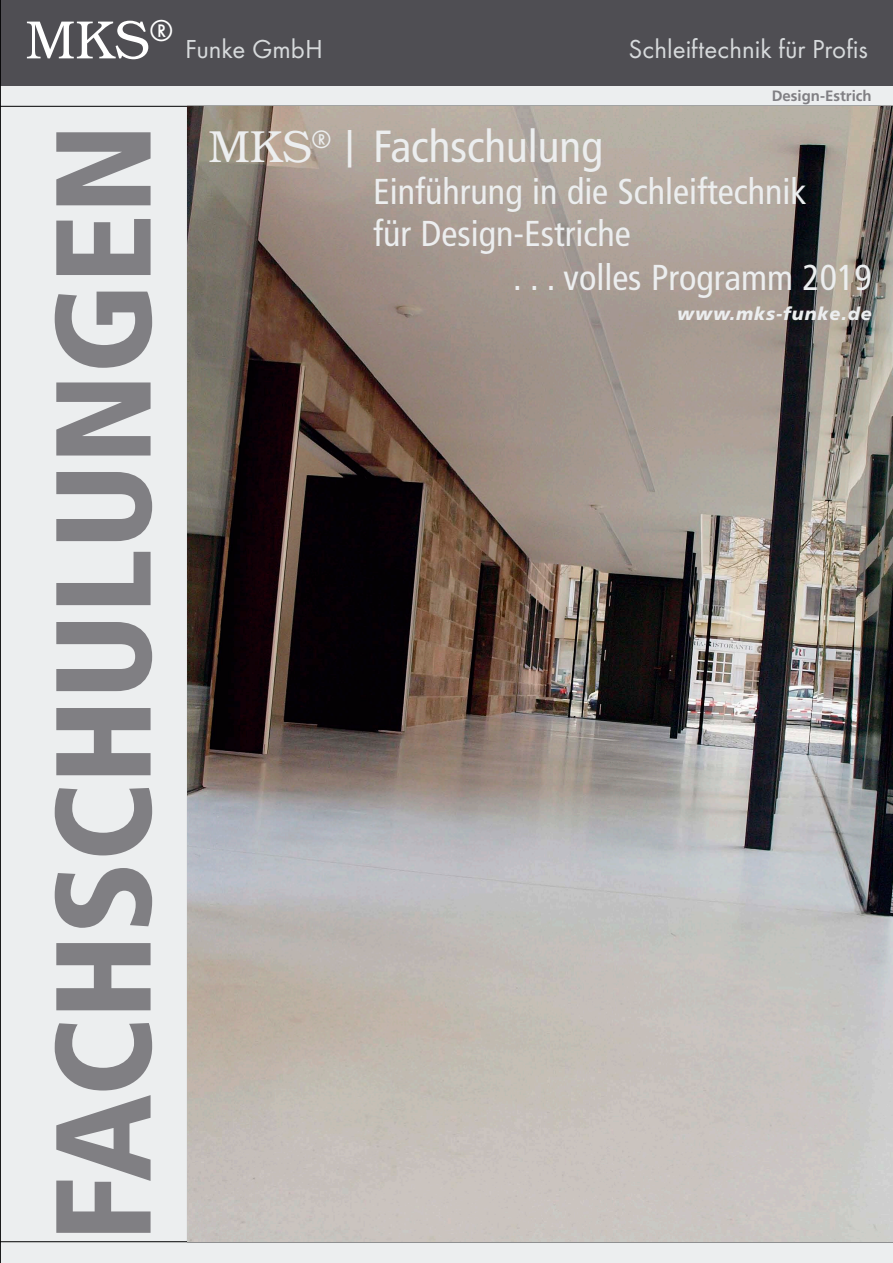
<style>
.page{position:relative;width:893px;height:1263px;background:#eceeef}
.page>*{position:absolute;margin:0;border:0;box-sizing:border-box;transform-origin:0 0}
.t1{font:900 condensed 135px "Frutiger";color:#807f83}
.t2{font:300 54px "Bookman";color:#fff}
.t3{font:condensed 45px "Frutiger";color:#eceeef}
.t4{font:condensed 36px/42px "Frutiger";color:#eceeef}
.t5{font:27px "Futura T";color:#d7dadc}
.t6{font:italic 900 18px "Frutiger";letter-spacing:.05em;color:#eceeef}
.Kapitel_rechts{font:700 15px "Frutiger";color:#807f83}
.s1{font-family:"ITC Bookman Light A";font-stretch:normal}
.s2{font-family:"Futura T";font-stretch:normal}
</style>
<div class="page">
<div style="left:0;top:0;width:893px;height:85px;background:#4f4e53"></div>
<hr style="left:0;top:106px;width:893px;height:1px;background:#000">
<hr style="left:0;top:1241px;width:893px;height:1px;background:#000">
<hr style="left:0;top:0;width:1px;height:1263px;background:#000">
<img style="left:188px;top:107px;width:705px;height:1134px">
<p class="t2" style="left:26px;top:9px;width:149px">MKS<sup>®</sup></p>
<p class="t5" style="left:185px;top:34px;width:139px">Funke GmbH</p>
<p class="t5" style="left:628px;top:34px;width:241px">Schleiftechnik für Profis</p>
<p class="Kapitel_rechts" style="left:772px;top:87px;width:101px">Design-Estrich</p>
<p class="t1" style="left:22px;top:1242px;width:1119px;rotate:-90deg">FACHSCHULUNGEN</p>
<p class="t3" style="left:208px;top:121px;width:396px"><span class="s1">MKS</span><sup>®</sup> <span class="s2">|</span> Fachschulung</p>
<p class="t4" style="left:373px;top:171px;width:435px">Einführung in die Schleiftechnik für Design-Estriche</p>
<p class="t4" style="left:513px;top:257px;width:360px">. . . volles Programm 2019</p>
<p class="t6" style="left:677px;top:303px;width:196px">www.mks-funke.de</p>
</div>
